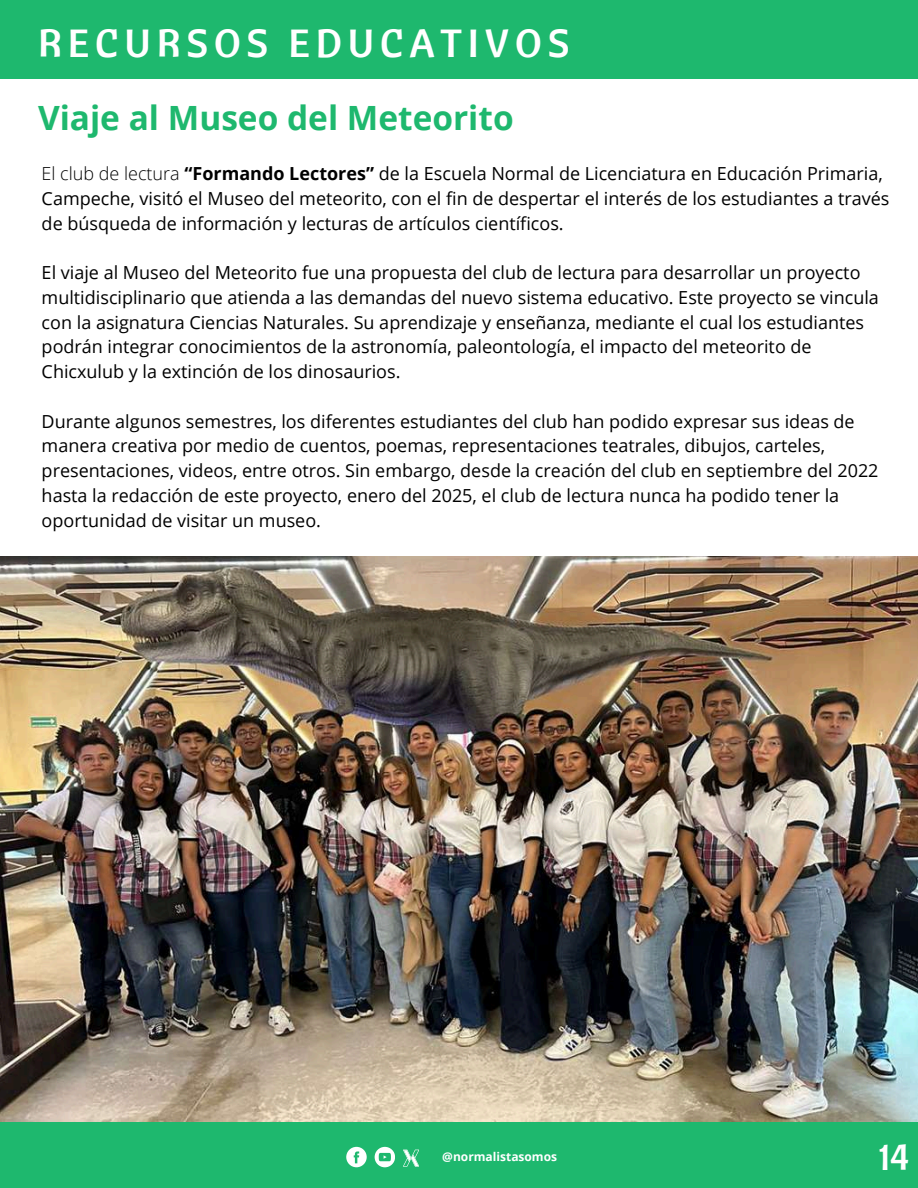
<style>
.page{position:relative;width:918px;height:1188px;background:#fff}
.page>*{position:absolute;margin:0;border:0;box-sizing:border-box;transform-origin:0 0}
.t1{font:39px "Cantora One";letter-spacing:.15em;color:#fff}
.t2{font:36px "Cantora One";color:#fff}
.t3{font:700 33.45px "Open Sans";color:#1eb86e}
.t4{font:18px/24.8px "Open Sans";color:#000}
.t5{font:700 12px "Open Sans";color:#fff}
.s1{font-weight:300}
.s2{font-weight:700}
</style>
<div class="page">
<div style="left:0;top:0;width:918px;height:79px;background:#1eb86e"></div>
<div style="left:0;top:1115px;width:918px;height:73px;background:#1eb86e"></div>
<svg style="left:346px;top:1147px;width:21px;height:20px"></svg>
<svg style="left:375px;top:1147px;width:20px;height:20px"></svg>
<svg style="left:403px;top:1150px;width:16px;height:16px"></svg>
<img style="left:0;top:556px;width:918px;height:565px">
<h1 class="t1" style="left:38px;top:18px;width:533px">RECURSOS EDUCATIVOS</h1>
<h3 class="t3" style="left:38px;top:94px;width:477px">Viaje al Museo del Meteorito</h3>
<p class="t4" style="left:42px;top:161px;width:849px"><span class="s1">El club de lectura</span> <span class="s2">“Formando Lectores”</span> de la Escuela Normal de Licenciatura en Educación Primaria,<br>Campeche, visitó el Museo del meteorito, con el fin de despertar el interés de los estudiantes a través de búsqueda de información y lecturas de artículos científicos.</p>
<p class="t4" style="left:42px;top:260px;width:839px">El viaje al Museo del Meteorito fue una propuesta del club de lectura para desarrollar un proyecto multidisciplinario que atienda a las demandas del nuevo sistema educativo. Este proyecto se vincula con la asignatura Ciencias Naturales. Su aprendizaje y enseñanza, mediante el cual los estudiantes podrán integrar conocimientos de la astronomía, paleontología, el impacto del meteorito de Chicxulub y la extinción de los dinosaurios.</p>
<p class="t4" style="left:42px;top:408px;width:838px">Durante algunos semestres, los diferentes estudiantes del club han podido expresar sus ideas de manera creativa por medio de cuentos, poemas, representaciones teatrales, dibujos, carteles, presentaciones, videos, entre otros. Sin embargo, desde la creación del club en septiembre del 2022 hasta la redacción de este proyecto, enero del 2025, el club de lectura nunca ha podido tener la oportunidad de visitar un museo.</p>
<p class="t5" style="left:442px;top:1148px;width:116px">@normalistasomos</p>
<h2 class="t2" style="left:879px;top:1134px;width:32px">14</h2>
</div>
